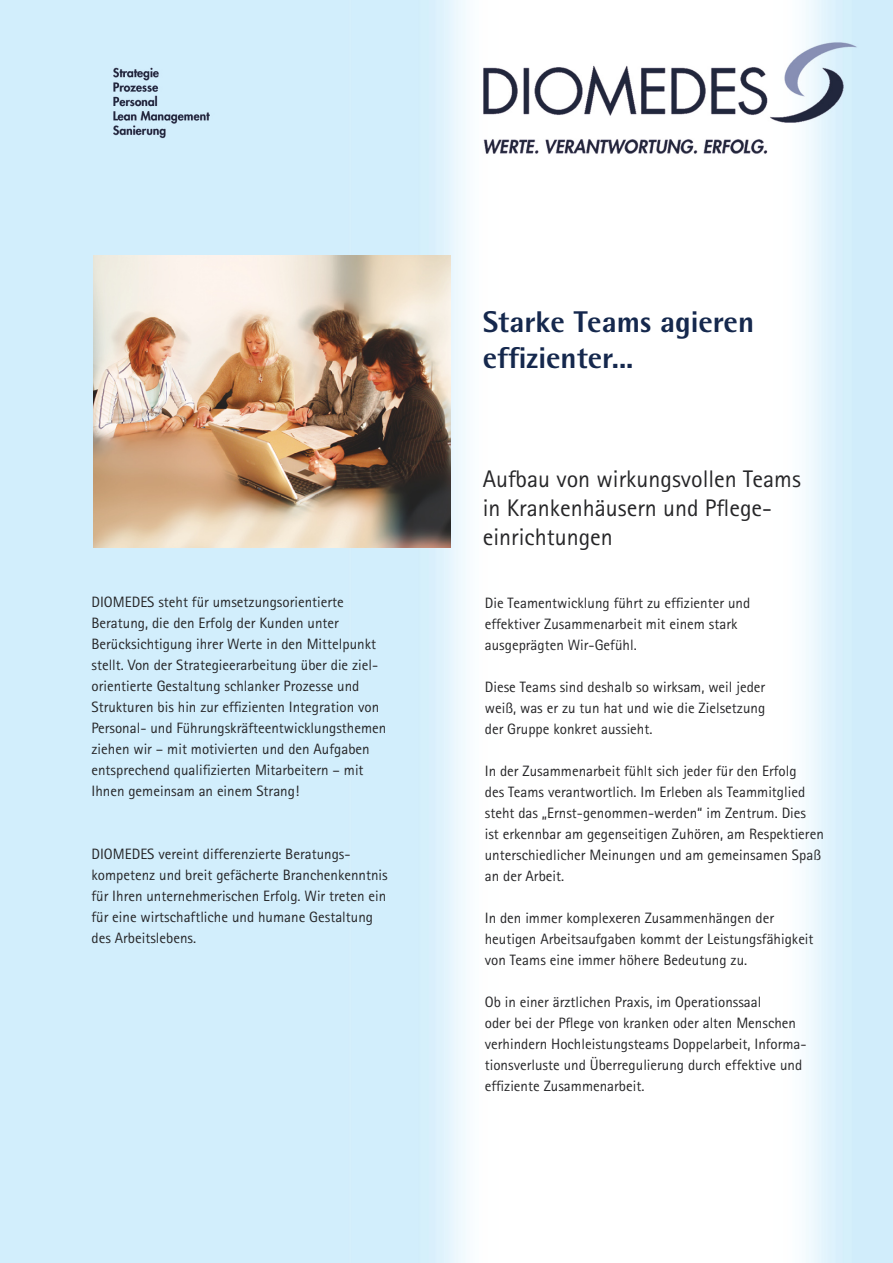
<style>
.page{position:relative;width:893px;height:1263px;background:#fff}
.page>*{position:absolute;margin:0;border:0;box-sizing:border-box;transform-origin:0 0}
.t1{font:800 30px "AT Rotis Semi Sans";color:#15284d}
.t2{font:24px "AT Rotis Sans Serif";color:#262628}
.t3{font:15px/21px "AT Rotis Sans Serif";color:#262628}
</style>
<div class="page">
<img style="left:0;top:0;width:893px;height:1263px">
<img style="left:94px;top:255px;width:357px;height:293px">
<p class="t3" style="left:91px;top:591px;width:254px">DIOMEDES steht für umsetzungsorientierte</p>
<p class="t3" style="left:91px;top:612px;width:249px">Beratung, die den Erfolg der Kunden unter</p>
<p class="t3" style="left:91px;top:633px;width:286px">Berücksichtigung ihrer Werte in den Mittelpunkt</p>
<p class="t3" style="left:91px;top:654px;width:288px">stellt. Von der Strategieerarbeitung über die ziel-</p>
<p class="t3" style="left:91px;top:675px;width:269px">orientierte Gestaltung schlanker Prozesse und</p>
<p class="t3" style="left:91px;top:696px;width:289px">Strukturen bis hin zur effizienten Integration von</p>
<p class="t3" style="left:91px;top:717px;width:296px">Personal- und Führungskräfteentwicklungsthemen</p>
<p class="t3" style="left:91px;top:738px;width:280px">ziehen wir – mit motivierten und den Aufgaben</p>
<p class="t3" style="left:91px;top:759px;width:274px">entsprechend qualifizierten Mitarbeitern – mit</p>
<p class="t3" style="left:91px;top:780px;width:209px">Ihnen gemeinsam an einem Strang!</p>
<p class="t3" style="left:91px;top:843px;width:261px">DIOMEDES vereint differenzierte Beratungs-</p>
<p class="t3" style="left:91px;top:864px;width:298px">kompetenz und breit gefächerte Branchenkenntnis</p>
<p class="t3" style="left:91px;top:885px;width:296px">für Ihren unternehmerischen Erfolg. Wir treten ein</p>
<p class="t3" style="left:91px;top:906px;width:283px">für eine wirtschaftliche und humane Gestaltung</p>
<p class="t3" style="left:91px;top:927px;width:106px">des Arbeitslebens.</p>
<p class="t1" style="left:483px;top:303px;width:273px">Starke Teams agieren</p>
<p class="t1" style="left:483px;top:339px;width:152px">effizienter...</p>
<p class="t2" style="left:483px;top:465px;width:320px">Aufbau von wirkungsvollen Teams</p>
<p class="t2" style="left:483px;top:493px;width:291px">in Krankenhäusern und Pflege-</p>
<p class="t2" style="left:483px;top:522px;width:132px">einrichtungen</p>
<p class="t3" style="left:485px;top:592px;width:267px">Die Teamentwicklung führt zu effizienter und</p>
<p class="t3" style="left:485px;top:613px;width:254px">effektiver Zusammenarbeit mit einem stark</p>
<p class="t3" style="left:485px;top:634px;width:153px">ausgeprägten Wir-Gefühl.</p>
<p class="t3" style="left:485px;top:676px;width:282px">Diese Teams sind deshalb so wirksam, weil jeder</p>
<p class="t3" style="left:485px;top:697px;width:282px">weiß, was er zu tun hat und wie die Zielsetzung</p>
<p class="t3" style="left:485px;top:718px;width:169px">der Gruppe konkret aussieht.</p>
<p class="t3" style="left:485px;top:760px;width:313px">In der Zusammenarbeit fühlt sich jeder für den Erfolg</p>
<p class="t3" style="left:485px;top:781px;width:323px">des Teams verantwortlich. Im Erleben als Teammitglied steht das „Ernst-genommen-werden“ im Zentrum. Dies</p>
<p class="t3" style="left:485px;top:823px;width:341px">ist erkennbar am gegenseitigen Zuhören, am Respektieren unterschiedlicher Meinungen und am gemeinsamen Spaß an der Arbeit.</p>
<p class="t3" style="left:485px;top:907px;width:291px">In den immer komplexeren Zusammenhängen der</p>
<p class="t3" style="left:485px;top:928px;width:330px">heutigen Arbeitsaufgaben kommt der Leistungsfähigkeit</p>
<p class="t3" style="left:485px;top:949px;width:264px">von Teams eine immer höhere Bedeutung zu.</p>
<p class="t3" style="left:485px;top:991px;width:278px">Ob in einer ärztlichen Praxis, im Operationssaal</p>
<p class="t3" style="left:485px;top:1012px;width:323px">oder bei der Pflege von kranken oder alten Menschen verhindern Hochleistungsteams Doppelarbeit, Informa&shy;tionsverluste und Überregulierung durch effektive und effiziente Zusammenarbeit.</p>
</div>
